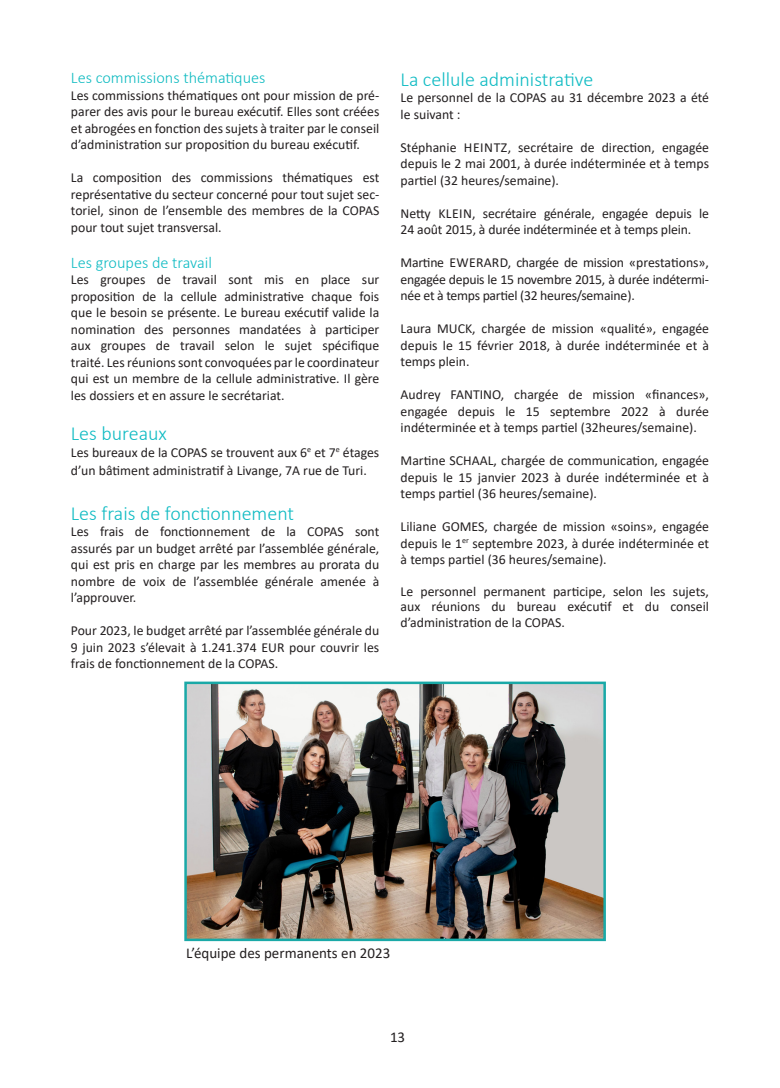
<style>
.page{position:relative;width:780px;height:1088px;background:#fff}
.page>*{position:absolute;margin:0;border:0;box-sizing:border-box;transform-origin:0 0}
.t1{font:300 20px "Calibri";color:#0fbbc3}
.t2{font:300 16.25px "Calibri";color:#0fbbc1}
.t3{font:300 16.25px "Calibri";color:#0fbbc3}
.t4{font:15px "Calibri";color:#231f20}
.t5{font:13.75px/16.5px "Calibri";color:#231f20;text-align:justify}
</style>
<div class="page">
<img style="left:187px;top:684px;width:416px;height:254px">
<div style="left:184px;top:681px;width:422px;height:260px;border:2px solid #1aa9a7"></div>
<p class="t2" style="left:71px;top:68px;width:196px">Les commissions thématiques</p>
<p class="t5" style="left:71px;top:86px;width:310px">Les commissions thématiques ont pour mission de pré&shy;parer des avis pour le bureau exécutif. Elles sont créées et abrogées en fonction des sujets à traiter par le conseil d’administration sur proposition du bureau exécutif.</p>
<p class="t5" style="left:71px;top:169px;width:310px">La composition des commissions thématiques est représentative du secteur concerné pour tout sujet sec&shy;toriel, sinon de l’ensemble des membres de la COPAS pour tout sujet transversal.</p>
<p class="t3" style="left:71px;top:252px;width:142px">Les groupes de travail</p>
<p class="t5" style="left:71px;top:271px;width:310px">Les groupes de travail sont mis en place sur proposition de la cellule administrative chaque fois que le besoin se présente. Le bureau exécutif valide la nomination des personnes mandatées à participer aux groupes de travail selon le sujet spécifique traité. Les réunions sont convoquées par le coordinateur qui est un membre de la cellule administrative. Il gère les dossiers et en assure le secrétariat.</p>
<p class="t1" style="left:71px;top:421px;width:97px">Les bureaux</p>
<p class="t5" style="left:71px;top:443px;width:310px;line-height:18px">Les bureaux de la COPAS se trouvent aux 6<sup>e</sup> et 7<sup>e</sup> étages d’un bâtiment administratif à Livange, 7A rue de Turi.</p>
<p class="t1" style="left:71px;top:501px;width:225px">Les frais de fonctionnement</p>
<p class="t5" style="left:71px;top:523px;width:310px">Les frais de fonctionnement de la COPAS sont assurés par un budget arrêté par l’assemblée générale, qui est pris en charge par les membres au prorata du nombre de voix de l’assemblée générale amenée à l’approuver.</p>
<p class="t5" style="left:71px;top:622px;width:310px">Pour 2023, le budget arrêté par l’assemblée générale du 9 juin 2023 s’élevait à 1.241.374 EUR pour couvrir les frais de fonctionnement de la COPAS.</p>
<p class="t1" style="left:400px;top:67px;width:194px">La cellule administrative</p>
<p class="t5" style="left:400px;top:89px;width:310px">Le personnel de la COPAS au 31 décembre 2023 a été le suivant :</p>
<p class="t5" style="left:400px;top:139px;width:310px">Stéphanie HEINTZ, secrétaire de direction, engagée depuis le 2 mai 2001, à durée indéterminée et à temps partiel (32 heures/semaine).</p>
<p class="t5" style="left:400px;top:205px;width:310px">Netty KLEIN, secrétaire générale, engagée depuis le<br>24 août 2015, à durée indéterminée et à temps plein.</p>
<p class="t5" style="left:400px;top:254px;width:310px">Martine EWERARD, chargée de mission «prestations», engagée depuis le 15 novembre 2015, à durée indétermi&shy;née et à temps partiel (32 heures/semaine).</p>
<p class="t5" style="left:400px;top:320px;width:310px">Laura MUCK, chargée de mission «qualité», engagée depuis le 15 février 2018, à durée indéterminée et à temps plein.</p>
<p class="t5" style="left:400px;top:386px;width:310px">Audrey FANTINO, chargée de mission «finances», engagée depuis le 15 septembre 2022 à durée indéterminée et à temps partiel (32heures/semaine).</p>
<p class="t5" style="left:400px;top:452px;width:310px">Martine SCHAAL, chargée de communication, engagée depuis le 15 janvier 2023 à durée indéterminée et à temps partiel (36 heures/semaine).</p>
<p class="t5" style="left:400px;top:518px;width:310px">Liliane GOMES, chargée de mission «soins», engagée depuis le 1<sup>er</sup> septembre 2023, à durée indéterminée et à temps partiel (36 heures/semaine).</p>
<p class="t5" style="left:400px;top:583px;width:310px;line-height:15px">Le personnel permanent participe, selon les sujets, aux réunions du bureau exécutif et du conseil</p>
<p class="t5" style="left:400px;top:614px;width:166px">d’administration de la COPAS.</p>
<p class="t4" style="left:186px;top:942px;width:206px">L’équipe des permanents en 2023</p>
<p class="t4" style="left:390px;top:1027px;width:17px">13</p>
</div>
